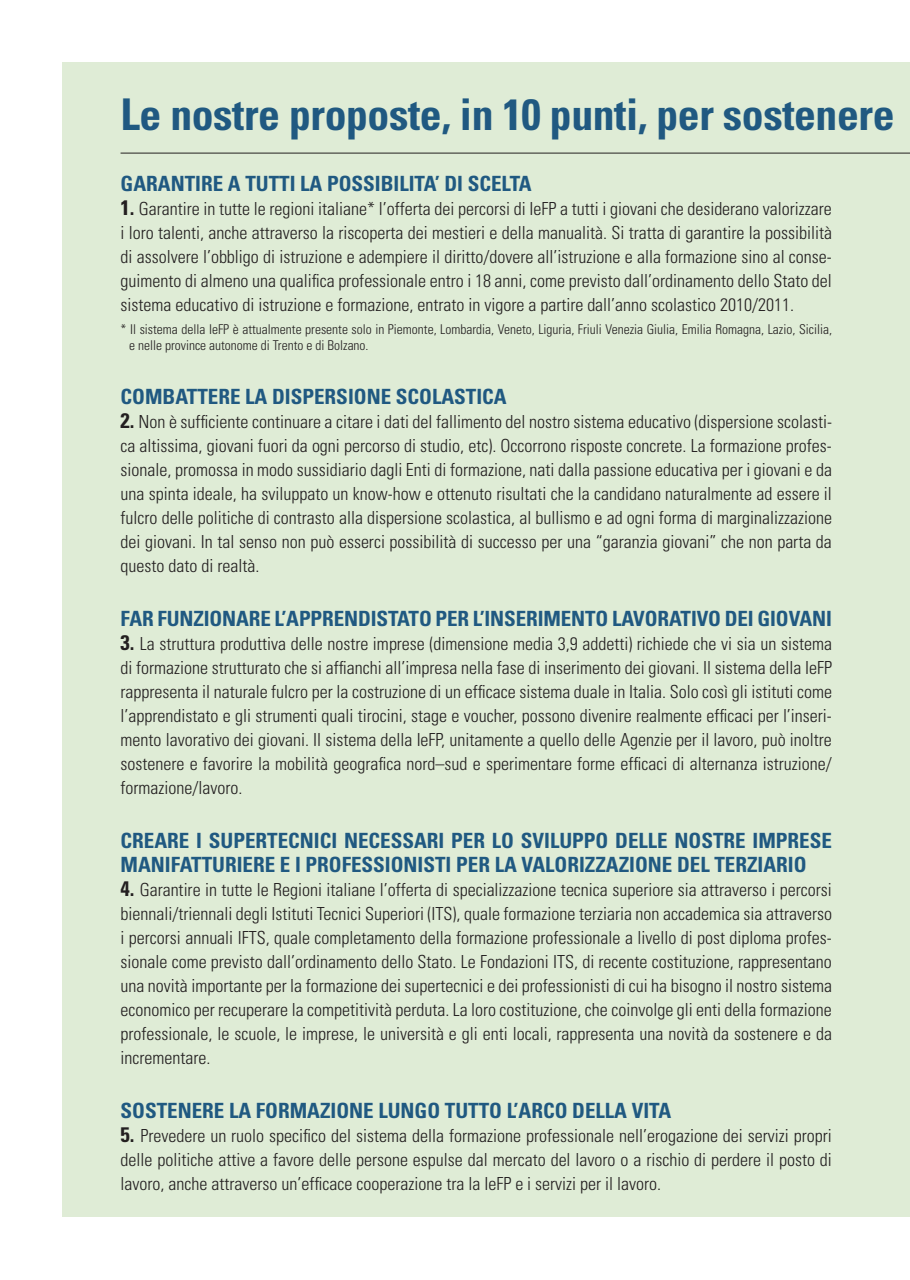
<style>
.page{position:relative;width:910px;height:1280px;background:#fff}
.page>*{position:absolute;margin:0;border:0;box-sizing:border-box;transform-origin:0 0}
.t1{font:700 condensed 43.8px "Univers";letter-spacing:-.01em;color:#205981}
.t2{font:700 condensed 21px/24px "Univers";color:#205981}
.t3{font:300 condensed 18px/24px "Univers";color:#231f20;text-align:justify}
.t4{font:300 condensed 13.5px/16.5px "Univers";color:#231f20}
.s1{font-weight:700;font-size:21px}
</style>
<div class="page">
<div style="left:63px;top:63px;width:847px;height:1154px;background:#dfecd6"></div>
<hr style="left:121px;top:153px;width:789px;height:1px;background:#231f20">
<h1 class="t1" style="left:121px;top:87px;width:776px">Le nostre proposte, in 10 punti, per sostenere</h1>
<p class="t2" style="left:121px;top:171px;width:413px">GARANTIRE A TUTTI LA POSSIBILITA’ DI SCELTA</p>
<p class="t3" style="left:121px;top:197px;width:713px"><span class="s1">1.</span> Garantire in tutte le regioni italiane* l’offerta dei percorsi di IeFP a tutti i giovani che desiderano valorizzare i loro talenti, anche attraverso la riscoperta dei mestieri e della manualità. Si tratta di garantire la possibilità di assolvere l’obbligo di istruzione e adempiere il diritto/dovere all’istruzione e alla formazione sino al conse&shy;guimento di almeno una qualifica professionale entro i 18 anni, come previsto dall’ordinamento dello Stato del sistema educativo di istruzione e formazione, entrato in vigore a partire dall’anno scolastico 2010/2011.</p>
<p class="t4" style="left:129px;top:321px;width:704px;text-indent:-9px">* Il sistema della IeFP è attualmente presente solo in Piemonte, Lombardia, Veneto, Liguria, Friuli Venezia Giulia, Emilia Romagna, Lazio, Sicilia, e nelle province autonome di Trento e di Bolzano.</p>
<p class="t2" style="left:121px;top:384px;width:388px">COMBATTERE LA DISPERSIONE SCOLASTICA</p>
<p class="t3" style="left:121px;top:410px;width:713px"><span class="s1">2.</span> Non è sufficiente continuare a citare i dati del fallimento del nostro sistema educativo (dispersione scolasti&shy;ca altissima, giovani fuori da ogni percorso di studio, etc). Occorrono risposte concrete. La formazione profes&shy;sionale, promossa in modo sussidiario dagli Enti di formazione, nati dalla passione educativa per i giovani e da una spinta ideale, ha sviluppato un know-how e ottenuto risultati che la candidano naturalmente ad essere il fulcro delle politiche di contrasto alla dispersione scolastica, al bullismo e ad ogni forma di marginalizzazione dei giovani. In tal senso non può esserci possibilità di successo per una “garanzia giovani” che non parta da questo dato di realtà.</p>
<p class="t2" style="left:121px;top:606px;width:713px">FAR FUNZIONARE L’APPRENDISTATO PER L’INSERIMENTO LAVORATIVO DEI GIOVANI</p>
<p class="t3" style="left:121px;top:632px;width:713px"><span class="s1">3.</span> La struttura produttiva delle nostre imprese (dimensione media 3,9 addetti) richiede che vi sia un sistema di formazione strutturato che si affianchi all’impresa nella fase di inserimento dei giovani. Il sistema della IeFP rappresenta il naturale fulcro per la costruzione di un efficace sistema duale in Italia. Solo così gli istituti come l’apprendistato e gli strumenti quali tirocini, stage e voucher, possono divenire realmente efficaci per l’inseri&shy;mento lavorativo dei giovani. Il sistema della IeFP, unitamente a quello delle Agenzie per il lavoro, può inoltre sostenere e favorire la mobilità geografica nord–sud e sperimentare forme efficaci di alternanza istruzione/ formazione/lavoro.</p>
<p class="t2" style="left:121px;top:828px;width:713px">CREARE I SUPERTECNICI NECESSARI PER LO SVILUPPO DELLE NOSTRE IMPRESE<br>MANIFATTURIERE E I PROFESSIONISTI PER LA VALORIZZAZIONE DEL TERZIARIO</p>
<p class="t3" style="left:121px;top:878px;width:713px"><span class="s1">4.</span> Garantire in tutte le Regioni italiane l’offerta di specializzazione tecnica superiore sia attraverso i percorsi biennali/triennali degli Istituti Tecnici Superiori (ITS), quale formazione terziaria non accademica sia attraverso i percorsi annuali IFTS, quale completamento della formazione professionale a livello di post diploma profes&shy;sionale come previsto dall’ordinamento dello Stato. Le Fondazioni ITS, di recente costituzione, rappresentano una novità importante per la formazione dei supertecnici e dei professionisti di cui ha bisogno il nostro sistema economico per recuperare la competitività perduta. La loro costituzione, che coinvolge gli enti della formazione professionale, le scuole, le imprese, le università e gli enti locali, rappresenta una novità da sostenere e da incrementare.</p>
<p class="t2" style="left:121px;top:1098px;width:552px">SOSTENERE LA FORMAZIONE LUNGO TUTTO L’ARCO DELLA VITA</p>
<p class="t3" style="left:121px;top:1124px;width:713px"><span class="s1">5.</span> Prevedere un ruolo specifico del sistema della formazione professionale nell’erogazione dei servizi propri delle politiche attive a favore delle persone espulse dal mercato del lavoro o a rischio di perdere il posto di lavoro, anche attraverso un’efficace cooperazione tra la IeFP e i servizi per il lavoro.</p>
</div>
